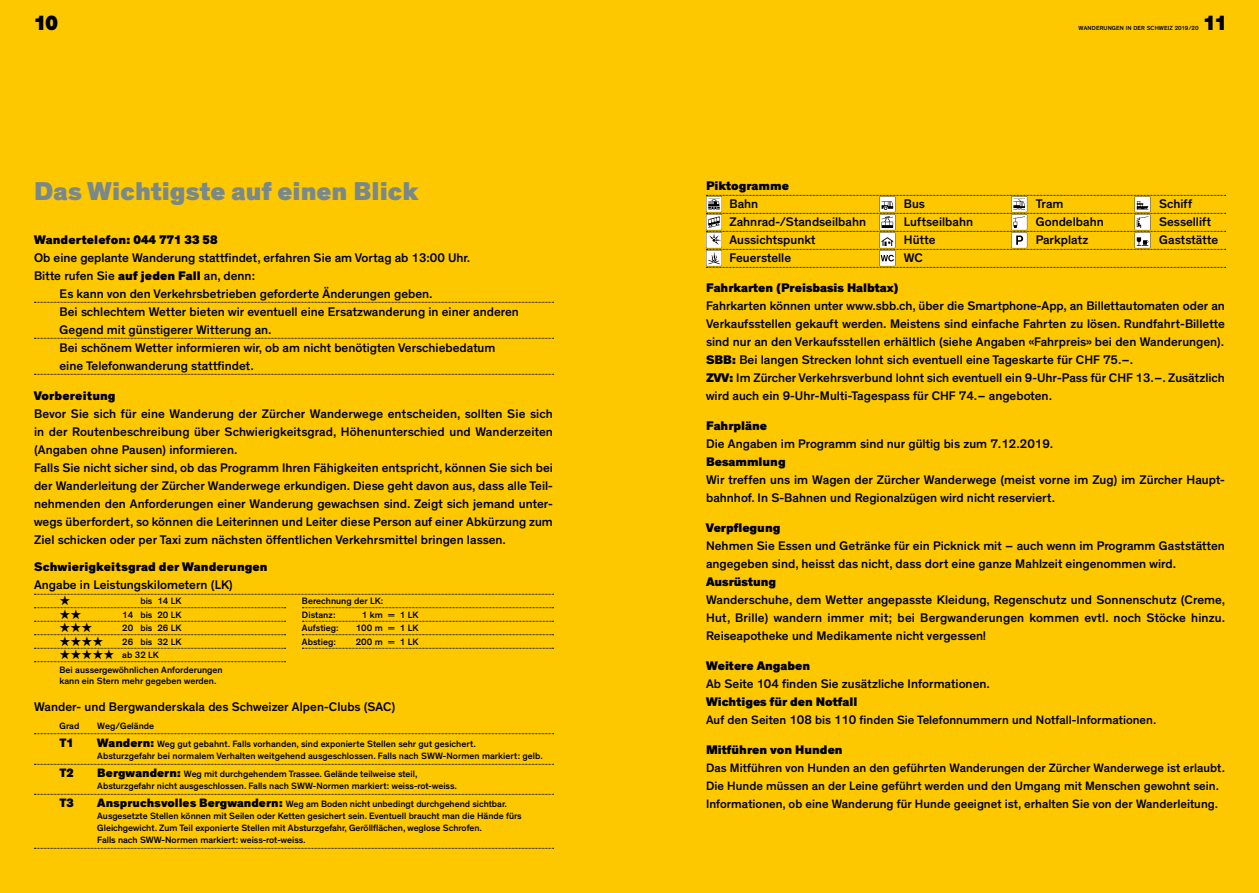
<style>
.page{position:relative;width:1259px;height:893px;background:#fff}
.page>*{position:absolute;margin:0;border:0;box-sizing:border-box;transform-origin:0 0}
.t1{font:900 26.25px "Theinhardt";letter-spacing:.005em;color:#79888a}
.t2{font:900 21px "Theinhardt";color:#000}
.t3{font:13.5px "Zapf Dingbats";color:#000}
.t4{font:500 12.75px/18px "Theinhardt";color:#000}
.t5{font:900 12.75px "Theinhardt";color:#000}
.t6{font:500 12.3px/18px "Theinhardt";color:#000}
.t7{font:900 12.3px "Theinhardt";color:#000}
.t8{font:500 9.3px/12px "Theinhardt";color:#000}
.t9{font:500 6px "Theinhardt";letter-spacing:.025em;color:#000}
.s1{font-weight:900}
.s2{font-weight:900;font-size:12.3px}
.s3{font-size:12.75px}
</style>
<div class="page">
<div style="left:629px;top:0;width:630px;height:893px;background:#fdc800"></div>
<div style="left:0;top:0;width:629px;height:893px;background:#fdc800"></div>
<svg style="left:34px;top:302px;width:519px;height:1px"></svg>
<svg style="left:34px;top:338px;width:519px;height:1px"></svg>
<svg style="left:34px;top:374px;width:519px;height:1px"></svg>
<svg style="left:34px;top:634px;width:252px;height:1px"></svg>
<svg style="left:34px;top:648px;width:252px;height:1px"></svg>
<svg style="left:34px;top:661px;width:252px;height:1px"></svg>
<svg style="left:34px;top:733px;width:519px;height:1px"></svg>
<svg style="left:34px;top:764px;width:519px;height:1px"></svg>
<svg style="left:34px;top:794px;width:519px;height:1px"></svg>
<svg style="left:34px;top:848px;width:519px;height:1px"></svg>
<svg style="left:706px;top:195px;width:519px;height:73px"></svg>
<svg style="left:302px;top:634px;width:251px;height:1px"></svg>
<svg style="left:302px;top:648px;width:251px;height:1px"></svg>
<svg style="left:34px;top:594px;width:519px;height:28px"></svg>
<h2 class="t2" style="left:34px;top:10px;width:25px">10</h2>
<p class="t9" style="left:1078px;top:25px;width:122px">WANDERUNGEN IN DER SCHWEIZ 2019/20</p>
<h2 class="t2" style="left:1203px;top:10px;width:25px">11</h2>
<h1 class="t1" style="left:34px;top:174px;width:386px">Das Wichtigste auf einen Blick</h1>
<p class="t5" style="left:34px;top:232px;width:185px">Wandertelefon: 044 771 33 58</p>
<p class="t4" style="left:34px;top:249px;width:438px">Ob eine geplante Wanderung stattfindet, erfahren Sie am Vortag ab 13:00 Uhr.</p>
<p class="t4" style="left:34px;top:267px;width:223px">Bitte rufen Sie <span class="s1">auf jeden Fall</span> an, denn:</p>
<p class="t4" style="left:60px;top:285px;width:375px">Es kann von den Verkehrsbetrieben geforderte Änderungen geben.</p>
<p class="t4" style="left:60px;top:303px;width:461px">Bei schlechtem Wetter bieten wir eventuell eine Ersatzwanderung in einer anderen</p>
<p class="t4" style="left:60px;top:321px;width:214px">Gegend mit günstigerer Witterung an.</p>
<p class="t4" style="left:60px;top:339px;width:437px">Bei schönem Wetter informieren wir, ob am nicht benötigten Verschiebedatum</p>
<p class="t4" style="left:60px;top:357px;width:196px">eine Telefonwanderung stattfindet.</p>
<p class="t5" style="left:34px;top:388px;width:83px">Vorbereitung</p>
<p class="t4" style="left:34px;top:405px;width:520px">Bevor Sie sich für eine Wanderung der Zürcher Wanderwege entscheiden, sollten Sie sich in der Routenbeschreibung über Schwierigkeitsgrad, Höhenunterschied und Wanderzeiten (Angaben ohne Pausen) informieren.<br>Falls Sie nicht sicher sind, ob das Programm Ihren Fähigkeiten entspricht, können Sie sich bei der Wanderleitung der Zürcher Wanderwege erkundigen. Diese geht davon aus, dass alle Teil&shy;nehmenden den Anforderungen einer Wanderung gewachsen sind. Zeigt sich jemand unter-- wegs überfordert, so können die Leiterinnen und Leiter diese Person auf einer Abkürzung zum Ziel schicken oder per Taxi zum nächsten öffentlichen Verkehrsmittel bringen lassen.</p>
<p class="t5" style="left:34px;top:559px;width:235px">Schwierigkeitsgrad der Wanderungen</p>
<p class="t4" style="left:34px;top:576px;width:200px">Angabe in Leistungskilometern (LK)</p>
<p class="t8" style="left:140px;top:595px;width:43px">bis 14 LK</p>
<p class="t8" style="left:122px;top:609px;width:61px">14 bis 20 LK</p>
<p class="t3" style="left:60px;top:621px;width:35px">★★★</p>
<p class="t8" style="left:122px;top:622px;width:61px">20 bis 26 LK</p>
<p class="t3" style="left:60px;top:635px;width:46px">★★★★</p>
<p class="t8" style="left:122px;top:636px;width:61px">26 bis 32 LK</p>
<p class="t8" style="left:60px;top:648px;width:165px;line-height:15px">★★★★★ ab 32 LK<br>Bei aussergewöhnlichen Anforderungen</p>
<p class="t8" style="left:60px;top:675px;width:159px">kann ein Stern mehr gegeben werden.</p>
<p class="t4" style="left:34px;top:697px;width:363px">Wander- und Bergwanderskala des Schweizer Alpen-Clubs (SAC)</p>
<p class="t8" style="left:60px;top:720px;width:21px">Grad</p>
<p class="t8" style="left:97px;top:720px;width:58px">Weg/Gelände</p>
<p class="t7" style="left:60px;top:735px;width:16px">T1</p>
<p class="t8" style="left:97px;top:738px;width:447px"><span class="s2">Wandern:</span> Weg gut gebahnt. Falls vorhanden, sind exponierte Stellen sehr gut gesichert.<br>Absturzgefahr bei normalem Verhalten weitgehend ausgeschlossen. Falls nach SWW-Normen markiert: gelb.</p>
<p class="t7" style="left:60px;top:765px;width:16px">T2</p>
<p class="t8" style="left:97px;top:768px;width:361px"><span class="s2">Bergwandern:</span> Weg mit durchgehendem Trassee. Gelände teilweise steil,<br>Absturzgefahr nicht ausgeschlossen. Falls nach SWW-Normen markiert: weiss-rot-weiss.</p>
<p class="t7" style="left:60px;top:795px;width:16px">T3</p>
<p class="t8" style="left:97px;top:798px;width:426px"><span class="s2">Anspruchsvolles Bergwandern:</span> Weg am Boden nicht unbedingt durchgehend sichtbar.<br>Ausgesetzte Stellen können mit Seilen oder Ketten gesichert sein. Eventuell braucht man die Hände fürs Gleichgewicht. Zum Teil exponierte Stellen mit Absturzgefahr, Geröllflächen, weglose Schrofen.<br>Falls nach SWW-Normen markiert: weiss-rot-weiss.</p>
<p class="t8" style="left:302px;top:594px;width:83px;line-height:13.5px">Berechnung der LK:<br>Distanz:</p>
<p class="t8" style="left:362px;top:609px;width:58px">1 km = 1 LK</p>
<p class="t8" style="left:302px;top:622px;width:38px">Aufstieg:</p>
<p class="t8" style="left:356px;top:622px;width:64px">100 m = 1 LK</p>
<p class="t8" style="left:302px;top:636px;width:36px">Abstieg:</p>
<p class="t8" style="left:356px;top:636px;width:64px">200 m = 1 LK</p>
<p class="t5" style="left:706px;top:178px;width:84px">Piktogramme</p>
<p class="t4" style="left:729px;top:195px;width:30px">Bahn</p>
<p class="t4" style="left:904px;top:195px;width:23px">Bus</p>
<p class="t4" style="left:1035px;top:195px;width:29px">Tram</p>
<p class="t4" style="left:1159px;top:195px;width:35px">Schiff</p>
<p class="t4" style="left:729px;top:213px;width:138px">Zahnrad-/Standseilbahn</p>
<p class="t4" style="left:904px;top:213px;width:71px">Luftseilbahn</p>
<p class="t4" style="left:1035px;top:213px;width:70px">Gondelbahn</p>
<p class="t4" style="left:1159px;top:213px;width:53px">Sessellift</p>
<p class="t4" style="left:729px;top:231px;width:88px">Aussichtspunkt</p>
<p class="t4" style="left:904px;top:231px;width:33px">Hütte</p>
<p class="t4" style="left:1035px;top:231px;width:54px">Parkplatz</p>
<p class="t4" style="left:1159px;top:231px;width:61px">Gaststätte</p>
<p class="t4" style="left:729px;top:249px;width:63px">Feuerstelle</p>
<p class="t4" style="left:904px;top:249px;width:21px">WC</p>
<p class="t5" style="left:706px;top:280px;width:194px">Fahrkarten (Preisbasis Halbtax)</p>
<p class="t4" style="left:706px;top:297px;width:520px">Fahrkarten können unter www.sbb.ch, über die Smartphone-App, an Billettautomaten oder an Verkaufsstellen gekauft werden. Meistens sind einfache Fahrten zu lösen. Rundfahrt-Billette sind nur an den Verkaufsstellen erhältlich (siehe Angaben «Fahrpreis» bei den Wanderungen).<br><span class="s1">SBB:</span> Bei langen Strecken lohnt sich eventuell eine Tageskarte für CHF 75.–.<br><span class="s1">ZVV:</span> Im Zürcher Verkehrsverbund lohnt sich eventuell ein 9-Uhr-Pass für CHF 13.–. Zusätzlich wird auch ein 9-Uhr-Multi-Tagespass für CHF 74.– angeboten.</p>
<p class="t5" style="left:706px;top:418px;width:63px">Fahrpläne</p>
<p class="t4" style="left:706px;top:435px;width:349px">Die Angaben im Programm sind nur gültig bis zum 7.12.2019.</p>
<p class="t5" style="left:706px;top:454px;width:81px">Besammlung</p>
<p class="t4" style="left:706px;top:471px;width:519px">Wir treffen uns im Wagen der Zürcher Wanderwege (meist vorne im Zug) im Zürcher Haupt&shy;bahnhof. In S-Bahnen und Regionalzügen wird nicht reserviert.</p>
<p class="t5" style="left:706px;top:520px;width:76px">Verpflegung</p>
<p class="t4" style="left:706px;top:537px;width:520px">Nehmen Sie Essen und Getränke für ein Picknick mit – auch wenn im Programm Gaststätten angegeben sind, heisst das nicht, dass dort eine ganze Mahlzeit eingenommen wird.</p>
<p class="t5" style="left:706px;top:574px;width:72px">Ausrüstung</p>
<p class="t4" style="left:706px;top:591px;width:521px;text-align:justify">Wanderschuhe, dem Wetter angepasste Kleidung, Regenschutz und Sonnenschutz (Creme, Hut, Brille) wandern immer mit; bei Bergwanderungen kommen evtl. noch Stöcke hinzu.<br>Reiseapotheke und Medikamente nicht vergessen!</p>
<p class="t5" style="left:706px;top:658px;width:106px">Weitere Angaben</p>
<p class="t4" style="left:706px;top:675px;width:285px">Ab Seite 104 finden Sie zusätzliche Informationen.</p>
<p class="t5" style="left:706px;top:694px;width:153px">Wichtiges für den Notfall</p>
<p class="t6" style="left:706px;top:711px;width:452px">Auf den Seiten <span class="s3">108</span> bis <span class="s3">110</span> finden Sie Telefonnummern und Notfall-Informationen.</p>
<p class="t5" style="left:706px;top:742px;width:138px">Mitführen von Hunden</p>
<p class="t6" style="left:706px;top:759px;width:520px">Das Mitführen von Hunden an den geführten Wanderungen der Zürcher Wanderwege ist erlaubt.<br>Die Hunde müssen an der Leine geführt werden und den Umgang mit Menschen gewohnt sein.<br>Informationen, ob eine Wanderung für Hunde geeignet ist, erhalten Sie von der Wanderleitung.</p>
</div>
